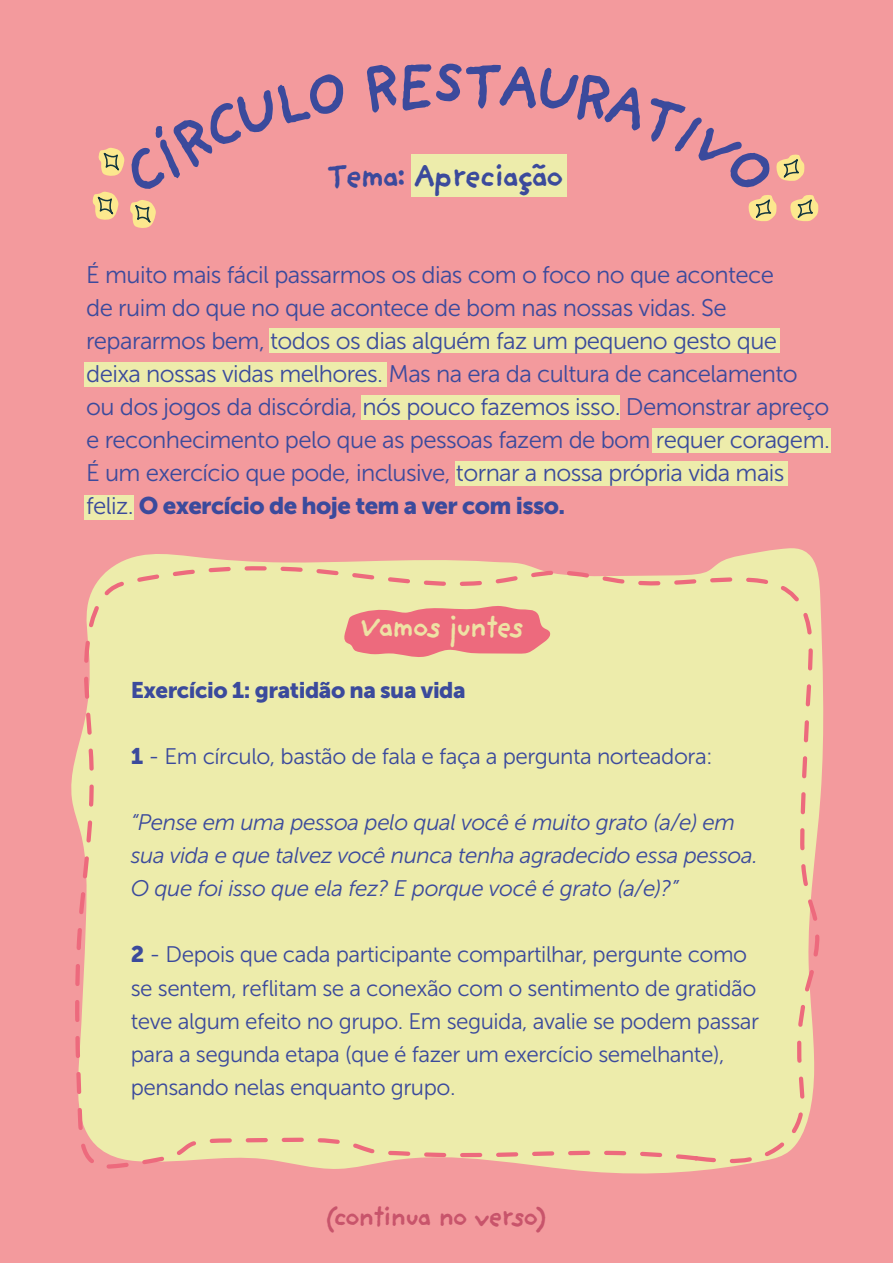
<style>
.page{position:relative;width:893px;height:1263px;background:#f39a9d}
.page>*{position:absolute;margin:0;border:0;box-sizing:border-box;transform-origin:0 0}
.t1{font:700 33.45px "Providence Sans Pro";letter-spacing:-.09em;color:#3b4a9c}
.t2{font:700 30.6px "Providence Sans Pro";letter-spacing:-.08em;color:#eee2a4}
.t3{font:700 28.5px "Providence Sans Pro";letter-spacing:-.09em;color:#c8546b}
.t4{font:24px/33px "Museo Sans 300";letter-spacing:-.025em;color:#3b4a9c}
.t5{font:24px "Museo Sans 900";letter-spacing:-.025em;color:#3b4a9c}
.t6{font:22.5px/33px "Museo Sans 300";letter-spacing:-.02em;color:#3b4a9c}
.t7{font:italic 22.5px/33px "Museo Sans 300";letter-spacing:-.02em;color:#3b4a9c}
.t8{font:22.5px "Museo Sans 900";letter-spacing:-.02em;color:#3b4a9c}
.s1{font-family:"Museo Sans 300"}
.s2{font-family:"Museo Sans 900"}
</style>
<div class="page">
<svg style="left:123px;top:548px;width:701px;height:253px"></svg>
<div style="left:71px;top:561px;width:749px;height:613px;background:#edecab"></div>
<svg style="left:343px;top:605px;width:209px;height:54px;background:#ed8a88"></svg>
<div style="left:270px;top:328px;width:510px;height:25px;background:#edecab"></div>
<div style="left:84px;top:362px;width:303px;height:24px;background:#edecab"></div>
<div style="left:361px;top:396px;width:258px;height:24px;background:#edecab"></div>
<div style="left:652px;top:429px;width:179px;height:24px;background:#edecab"></div>
<div style="left:455px;top:461px;width:332px;height:25px;background:#edecab"></div>
<div style="left:84px;top:495px;width:50px;height:24px;background:#edecab"></div>
<svg style="left:92px;top:147px;width:64px;height:81px"></svg>
<svg style="left:411px;top:154px;width:407px;height:68px"></svg>
<h1 class="t1" style="left:326px;top:155px;width:240px">Tema: Apreciação</h1>
<p class="t4" style="left:86px;top:259px;width:745px">É muito mais fácil passarmos os dias com o foco no que acontece<br>de ruim do que no que acontece de bom nas nossas vidas. Se repararmos bem, todos os dias alguém faz um pequeno gesto que deixa nossas vidas melhores. Mas na era da cultura de cancelamento ou dos jogos da discórdia, nós pouco fazemos isso. Demonstrar apreço e reconhecimento pelo que as pessoas fazem de bom requer coragem.<br>É um exercício que pode, inclusive, tornar a nossa própria vida mais</p>
<p class="t5" style="left:86px;top:492px;width:480px"><span class="s1">feliz.</span> O exercício de hoje tem a ver com isso.</p>
<p class="t2" style="left:359px;top:609px;width:167px">Vamos juntes</p>
<p class="t8" style="left:131px;top:678px;width:336px">Exercício 1: gratidão na sua vida</p>
<p class="t6" style="left:131px;top:740px;width:584px"><span class="s2">1</span> - Em círculo, bastão de fala e faça a pergunta norteadora:</p>
<p class="t7" style="left:131px;top:806px;width:628px">“Pense em uma pessoa pelo qual você é muito grato (a/e) em sua vida e que talvez você nunca tenha agradecido essa pessoa.<br>O que foi isso que ela fez? E porque você é grato (a/e)?”</p>
<p class="t6" style="left:131px;top:938px;width:630px"><span class="s2">2</span> - Depois que cada participante compartilhar, pergunte como se sentem, reflitam se a conexão com o sentimento de gratidão teve algum efeito no grupo. Em seguida, avalie se podem passar para a segunda etapa (que é fazer um exercício semelhante), pensando nelas enquanto grupo.</p>
<p class="t3" style="left:326px;top:1199px;width:224px">(continua no verso)</p>
</div>
